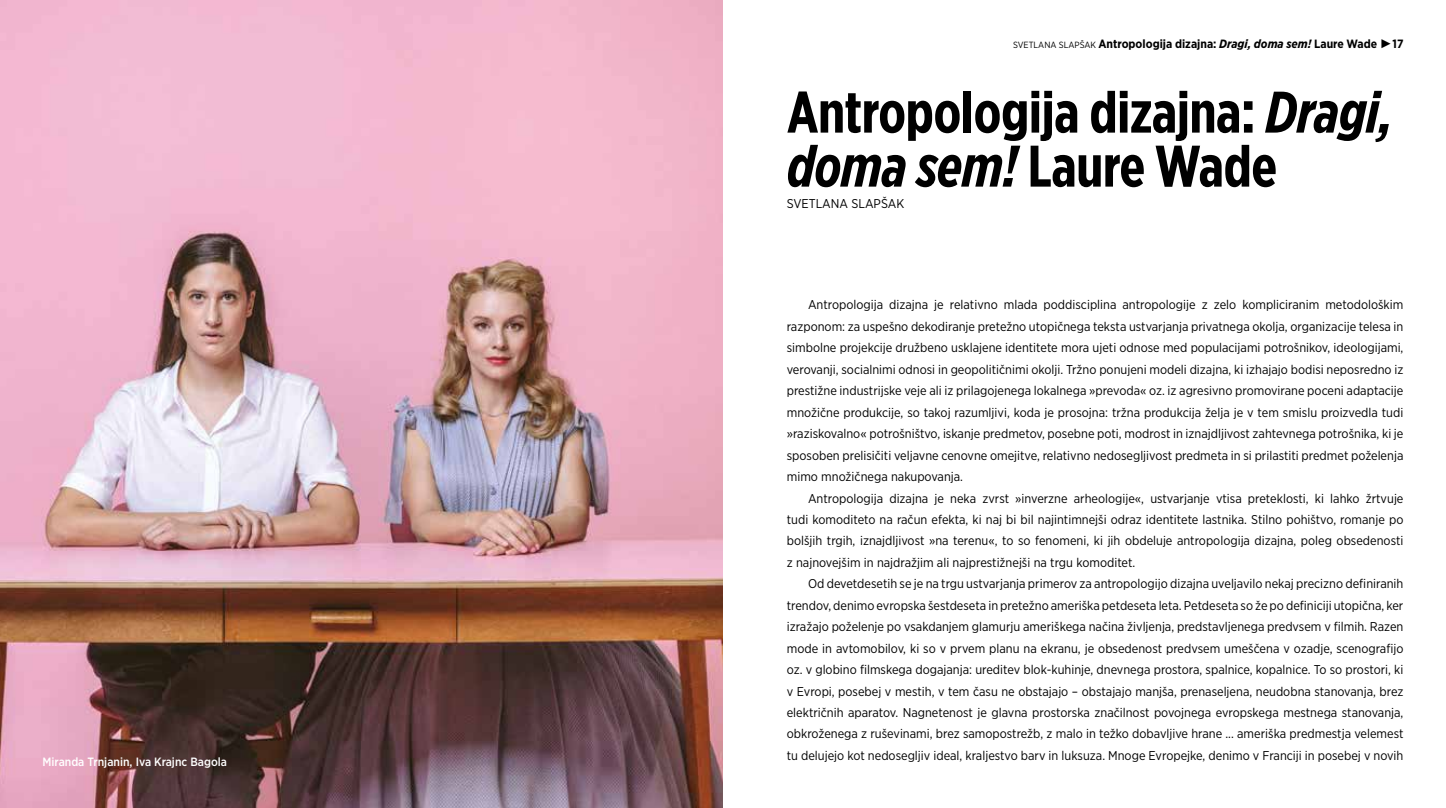
<style>
.page{position:relative;width:1446px;height:808px;background:#fff}
.page>*{position:absolute;margin:0;border:0;box-sizing:border-box;transform-origin:0 0}
.t1{font:700 58.5px/54px "Gotham X Narrow";letter-spacing:-.01em;color:#000}
.t2{font:12.75px/21.5px "Gotham Narrow";color:#000;text-align:justify}
.t3{font:700 12px "Gotham Narrow";color:#000}
.t4{font:500 12px "Gotham Narrow";color:#fff}
.s1{font-weight:400;font-size:9px}
.s2{font-style:italic}
.s3{font-family:"Arial";font-size:12.75px}
</style>
<div class="page">
<img style="left:0;top:0;width:723px;height:808px">
<p class="t4" style="left:43px;top:754px;width:186px">Miranda Trnjanin, Iva Krajnc Bagola</p>
<p class="t3" style="left:1013px;top:36px;width:392px"><span class="s1">Svetlana Slapšak</span> Antropologija dizajna: <span class="s2">Dragi, doma sem!</span> Laure Wade <span class="s3">►</span>17</p>
<h1 class="t1" style="left:787px;top:85px;width:608px">Antropologija dizajna: <span class="s2">Dragi, doma sem!</span> Laure Wade</h1>
<p class="t2" style="left:787px;top:193px;width:119px">Svetlana Slapšak</p>
<p class="t2" style="left:787px;top:294px;width:618px;text-indent:21px">Antropologija dizajna je relativno mlada poddisciplina antropologije z zelo kompliciranim metodološkim razponom: za uspešno dekodiranje pretežno utopičnega teksta ustvarjanja privatnega okolja, organizacije telesa in simbolne projekcije družbeno usklajene identitete mora ujeti odnose med populacijami potrošnikov, ideologijami, verovanji, socialnimi odnosi in geopolitičnimi okolji. Tržno ponujeni modeli dizajna, ki izhajajo bodisi neposredno iz prestižne industrijske veje ali iz prilagojenega lokalnega »prevoda« oz. iz agresivno promovirane poceni adaptacije množične produkcije, so takoj razumljivi, koda je prosojna: tržna produkcija želja je v tem smislu proizvedla tudi »raziskovalno« potrošništvo, iskanje predmetov, posebne poti, modrost in iznajdljivost zahtevnega potrošnika, ki je sposoben prelisičiti veljavne cenovne omejitve, relativno nedosegljivost predmeta in si prilastiti predmet poželenja mimo množičnega nakupovanja.</p>
<p class="t2" style="left:787px;top:487px;width:618px;text-indent:21px">Antropologija dizajna je neka zvrst »inverzne arheologije«, ustvarjanje vtisa preteklosti, ki lahko žrtvuje tudi komoditeto na račun efekta, ki naj bi bil najintimnejši odraz identitete lastnika. Stilno pohištvo, romanje po bolšjih trgih, iznajdljivost »na terenu«, to so fenomeni, ki jih obdeluje antropologija dizajna, poleg obsedenosti z najnovejšim in najdražjim ali najprestižnejši na trgu komoditet.</p>
<p class="t2" style="left:787px;top:573px;width:618px;text-indent:21px">Od devetdesetih se je na trgu ustvarjanja primerov za antropologijo dizajna uveljavilo nekaj precizno definiranih trendov, denimo evropska šestdeseta in pretežno ameriška petdeseta leta. Petdeseta so že po definiciji utopična, ker izražajo poželenje po vsakdanjem glamurju ameriškega načina življenja, predstavljenega predvsem v filmih. Razen mode in avtomobilov, ki so v prvem planu na ekranu, je obsedenost predvsem umeščena v ozadje, scenografijo oz. v globino filmskega dogajanja: ureditev blok-kuhinje, dnevnega prostora, spalnice, kopalnice. To so prostori, ki v Evropi, posebej v mestih, v tem času ne obstajajo – obstajajo manjša, prenaseljena, neudobna stanovanja, brez električnih aparatov. Nagnetenost je glavna prostorska značilnost povojnega evropskega mestnega stanovanja, obkroženega z ruševinami, brez samopostrežb, z malo in težko dobavljive hrane ... ameriška predmestja velemest tu delujejo kot nedosegljiv ideal, kraljestvo barv in luksuza. Mnoge Evropejke, denimo v Franciji in posebej v novih</p>
</div>
